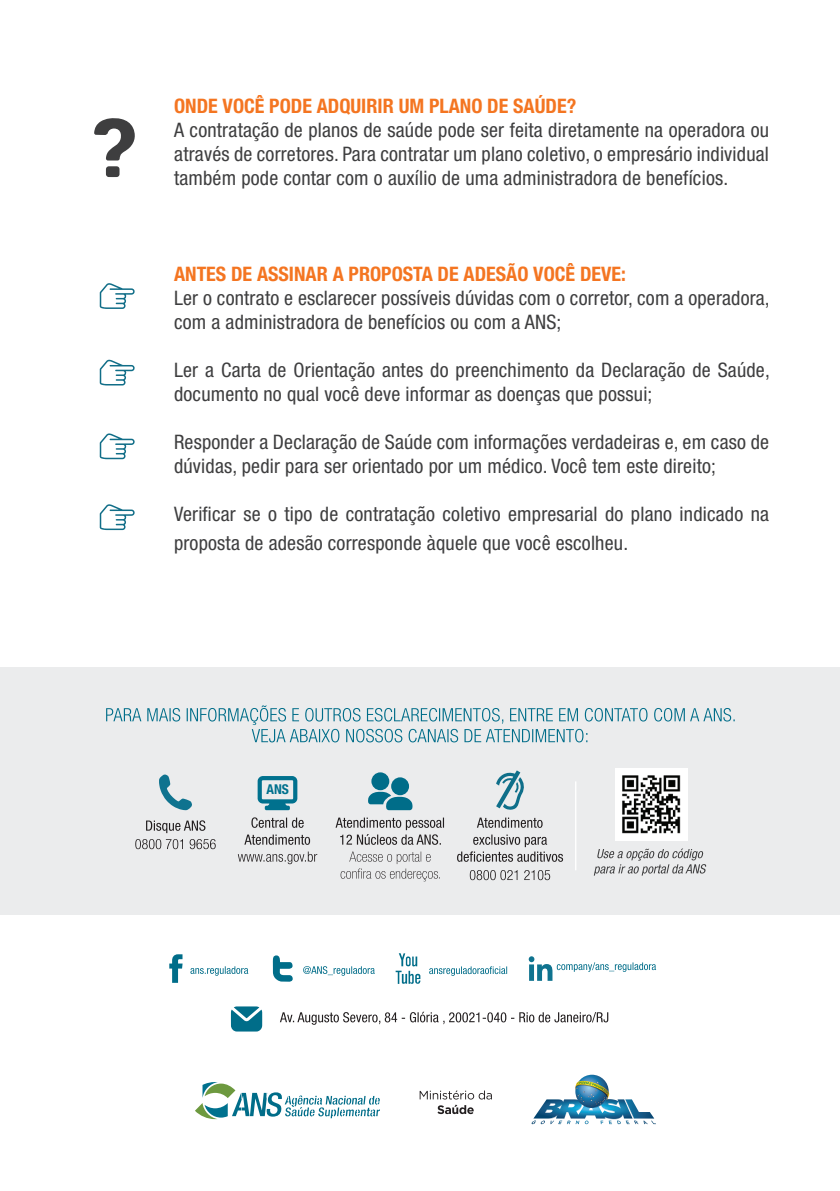
<style>
.page{position:relative;width:840px;height:1191px;background:#fff}
.page>*{position:absolute;margin:0;border:0;box-sizing:border-box;transform-origin:0 0}
.t1{font:condensed 20px/24px "Helvetica Neue";letter-spacing:.01em;color:#3e3e3f}
.t2{font:700 condensed 20px "Helvetica Neue";color:#f47521}
.t3{font:700 condensed 13.6px "Helvetica Neue";color:#00718e}
</style>
<div class="page">
<div style="left:0;top:667px;width:838px;height:248px;background:#ebeced"></div>
<svg style="left:106px;top:705px;width:628px;height:37px"></svg>
<svg style="left:159px;top:774px;width:33px;height:36px"></svg>
<svg style="left:135px;top:839px;width:80px;height:10px"></svg>
<svg style="left:146px;top:820px;width:59px;height:13px"></svg>
<svg style="left:469px;top:870px;width:81px;height:10px"></svg>
<svg style="left:457px;top:834px;width:105px;height:28px"></svg>
<svg style="left:477px;top:817px;width:65px;height:11px"></svg>
<svg style="left:257px;top:776px;width:40px;height:34px"></svg>
<svg style="left:238px;top:851px;width:79px;height:13px"></svg>
<svg style="left:244px;top:834px;width:66px;height:11px"></svg>
<svg style="left:251px;top:817px;width:52px;height:11px"></svg>
<div style="left:391px;top:777px;width:18px;height:18px;background:#006d89;border-radius:50%"></div>
<div style="left:371px;top:772px;width:18px;height:18px;background:#006d89;border-radius:50%"></div>
<svg style="left:368px;top:791px;width:44px;height:19px"></svg>
<svg style="left:340px;top:851px;width:98px;height:30px"></svg>
<svg style="left:335px;top:817px;width:109px;height:28px"></svg>
<svg style="left:594px;top:848px;width:112px;height:27px"></svg>
<img style="left:615px;top:768px;width:72px;height:73px">
<hr style="left:574px;top:781px;width:2px;height:89px;background:#fff">
<svg style="left:496px;top:770px;width:28px;height:40px"></svg>
<svg style="left:231px;top:1006px;width:31px;height:25px"></svg>
<svg style="left:280px;top:1011px;width:328px;height:13px"></svg>
<svg style="left:169px;top:954px;width:13px;height:28px"></svg>
<svg style="left:272px;top:955px;width:20px;height:26px"></svg>
<svg style="left:395px;top:953px;width:25px;height:31px"></svg>
<svg style="left:429px;top:966px;width:78px;height:10px"></svg>
<svg style="left:303px;top:966px;width:71px;height:9px"></svg>
<svg style="left:190px;top:966px;width:58px;height:9px"></svg>
<svg style="left:528px;top:956px;width:127px;height:24px"></svg>
<svg style="left:419px;top:1090px;width:72px;height:24px"></svg>
<svg style="left:195px;top:1082px;width:185px;height:37px"></svg>
<svg style="left:575px;top:1074px;width:33px;height:34px"></svg>
<img style="left:531px;top:1081px;width:124px;height:43px">
<svg style="left:100px;top:504px;width:35px;height:26px"></svg>
<svg style="left:100px;top:283px;width:35px;height:26px"></svg>
<svg style="left:100px;top:360px;width:35px;height:25px"></svg>
<svg style="left:100px;top:433px;width:35px;height:26px"></svg>
<svg style="left:94px;top:118px;width:41px;height:42px"></svg>
<svg style="left:106px;top:166px;width:13px;height:11px"></svg>
<p class="t2" style="left:174px;top:94px;width:403px">ONDE VOCÊ PODE ADQUIRIR UM PLANO DE SAÚDE?</p>
<p class="t1" style="left:174px;top:118px;width:596px;text-align:justify">A contratação de planos de saúde pode ser feita diretamente na operadora ou através de corretores. Para contratar um plano coletivo, o empresário individual também pode contar com o auxílio de uma administradora de benefícios.</p>
<p class="t2" style="left:174px;top:262px;width:453px">ANTES DE ASSINAR A PROPOSTA DE ADESÃO VOCÊ DEVE:</p>
<p class="t1" style="left:174px;top:286px;width:597px">Ler o contrato e esclarecer possíveis dúvidas com o corretor, com a operadora, com a administradora de benefícios ou com a ANS;</p>
<p class="t1" style="left:174px;top:358px;width:597px">Ler a Carta de Orientação antes do preenchimento da Declaração de Saúde, documento no qual você deve informar as doenças que possui;</p>
<p class="t1" style="left:174px;top:430px;width:596px">Responder a Declaração de Saúde com informações verdadeiras e, em caso de dúvidas, pedir para ser orientado por um médico. Você tem este direito;</p>
<p class="t1" style="left:174px;top:500px;width:596px;line-height:28.8px">Verificar se o tipo de contratação coletivo empresarial do plano indicado na proposta de adesão corresponde àquele que você escolheu.</p>
<p class="t3" style="left:266px;top:781px;width:24px">ANS</p>
</div>
